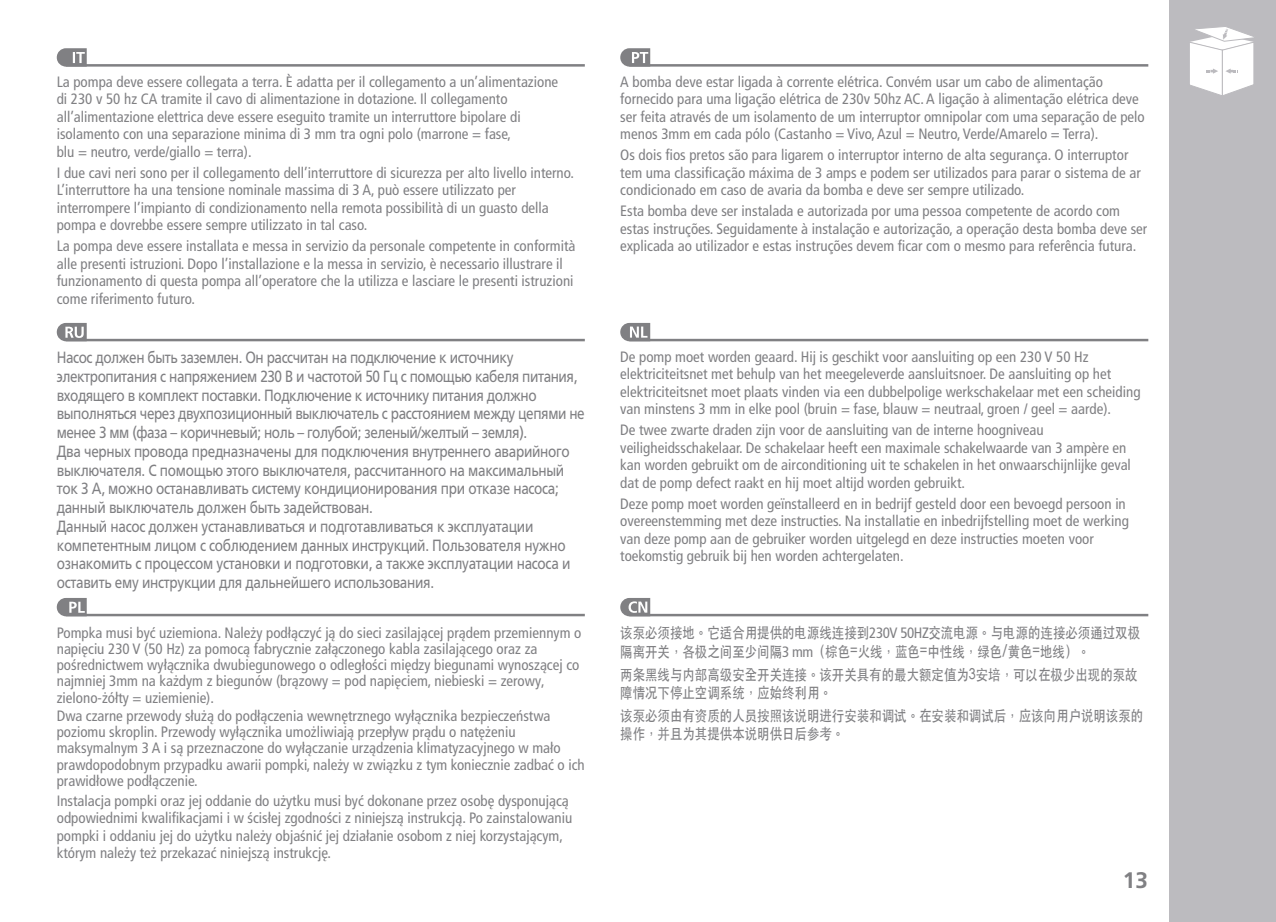
<style>
.page{position:relative;width:1276px;height:922px;background:#fff}
.page>*{position:absolute;margin:0;border:0;box-sizing:border-box;transform-origin:0 0}
.t1{font:700 22.5px "Frutiger LT Pro";color:#808083}
.t2{font:16.25px/18.8px "Frutiger LTCYR";letter-spacing:-.02em;color:#808083;scale:.83 1}
.t3{font:condensed 15px/17.5px "Frutiger LT Pro";color:#808083}
.t4{font:500 15px/18.8px "ST Heiti TC";color:#808083;scale:.83 1}
.s1{font-family:"Frutiger LT Pro";font-weight:400;font-stretch:condensed}
</style>
<div class="page">
<div style="left:1169px;top:0;width:107px;height:922px;background:#bcbbbf"></div>
<svg style="left:1190px;top:27px;width:64px;height:68px"></svg>
<hr style="left:66px;top:64px;width:519px;height:3px;background:#808083">
<svg style="left:57px;top:48px;width:30px;height:19px"></svg>
<hr style="left:66px;top:339px;width:519px;height:2px;background:#808083">
<svg style="left:57px;top:323px;width:30px;height:18px"></svg>
<hr style="left:66px;top:614px;width:519px;height:2px;background:#808083">
<svg style="left:57px;top:598px;width:30px;height:18px"></svg>
<hr style="left:629px;top:64px;width:519px;height:3px;background:#808083">
<svg style="left:620px;top:48px;width:30px;height:19px"></svg>
<hr style="left:629px;top:614px;width:519px;height:2px;background:#808083">
<svg style="left:620px;top:598px;width:30px;height:18px"></svg>
<hr style="left:629px;top:339px;width:519px;height:2px;background:#808083">
<svg style="left:620px;top:323px;width:30px;height:18px"></svg>
<p class="t3" style="left:57px;top:73px;width:503px">La pompa deve essere collegata a terra. È adatta per il collegamento a un’alimentazione di 230 v 50 hz CA tramite il cavo di alimentazione in dotazione. Il collegamento all’alimentazione elettrica deve essere eseguito tramite un interruttore bipolare di isolamento con una separazione minima di 3 mm tra ogni polo (marrone = fase,<br>blu = neutro, verde/giallo = terra).</p>
<p class="t3" style="left:57px;top:164px;width:519px">I due cavi neri sono per il collegamento dell’interruttore di sicurezza per alto livello interno.<br>L’interruttore ha una tensione nominale massima di 3 A, può essere utilizzato per interrompere l’impianto di condizionamento nella remota possibilità di un guasto della pompa e dovrebbe essere sempre utilizzato in tal caso.</p>
<p class="t3" style="left:57px;top:238px;width:520px">La pompa deve essere installata e messa in servizio da personale competente in conformità alle presenti istruzioni. Dopo l’installazione e la messa in servizio, è necessario illustrare il funzionamento di questa pompa all’operatore che la utilizza e lasciare le presenti istruzioni come riferimento futuro.</p>
<p class="t2" style="left:57px;top:348px;width:638px">Насос должен быть заземлен. Он рассчитан на подключение к источнику электропитания с напряжением 230 В и частотой 50 Гц с помощью кабеля питания, входящего в комплект поставки. Подключение к источнику питания должно выполняться через двухпозиционный выключатель с расстоянием между цепями не менее 3 мм (фаза – коричневый; ноль – голубой; зеленый/желтый – земля).<br>Два черных провода предназначены для подключения внутреннего аварийного выключателя. С помощью этого выключателя, рассчитанного на максимальный ток 3 А, можно останавливать систему кондиционирования при отказе насоса; данный выключатель должен быть задействован.<br>Данный насос должен устанавливаться и подготавливаться к эксплуатации компетентным лицом с соблюдением данных инструкций. Пользователя нужно ознакомить с процессом установки и подготовки, а также эксплуатации насоса и оставить ему инструкции для дальнейшего использования.</p>
<p class="t3" style="left:57px;top:624px;width:526px;line-height:16.2px">Pompka musi być uziemiona. Należy podłączyć ją do sieci zasilającej prądem przemiennym o napięciu 230 V (50 Hz) za pomocą fabrycznie załączonego kabla zasilającego oraz za pośrednictwem wyłącznika dwubiegunowego o odległości między biegunami wynoszącej co najmniej 3mm na każdym z biegunów (brązowy = pod napięciem, niebieski = zerowy, zielono-żółty = uziemienie).</p>
<p class="t3" style="left:57px;top:708px;width:529px;line-height:16.2px">Dwa czarne przewody służą do podłączenia wewnętrznego wyłącznika bezpieczeństwa poziomu skroplin. Przewody wyłącznika umożliwiają przepływ prądu o natężeniu maksymalnym 3 A i są przeznaczone do wyłączanie urządzenia klimatyzacyjnego w mało prawdopodobnym przypadku awarii pompki, należy w związku z tym koniecznie zadbać o ich prawidłowe podłączenie.</p>
<p class="t3" style="left:57px;top:792px;width:517px">Instalacja pompki oraz jej oddanie do użytku musi być dokonane przez osobę dysponującą odpowiednimi kwalifikacjami i w ścisłej zgodności z niniejszą instrukcją. Po zainstalowaniu pompki i oddaniu jej do użytku należy objaśnić jej działanie osobom z niej korzystającym, którym należy też przekazać niniejszą instrukcję.</p>
<p class="t3" style="left:620px;top:73px;width:526px">A bomba deve estar ligada à corrente elétrica. Convém usar um cabo de alimentação fornecido para uma ligação elétrica de 230v 50hz AC. A ligação à alimentação elétrica deve ser feita através de um isolamento de um interruptor omnipolar com uma separação de pelo menos 3mm em cada pólo (Castanho = Vivo, Azul = Neutro, Verde/Amarelo = Terra).</p>
<p class="t3" style="left:620px;top:146px;width:522px">Os dois fios pretos são para ligarem o interruptor interno de alta segurança. O interruptor tem uma classificação máxima de 3 amps e podem ser utilizados para parar o sistema de ar condicionado em caso de avaria da bomba e deve ser sempre utilizado.</p>
<p class="t3" style="left:620px;top:203px;width:528px">Esta bomba deve ser instalada e autorizada por uma pessoa competente de acordo com estas instruções. Seguidamente à instalação e autorização, a operação desta bomba deve ser explicada ao utilizador e estas instruções devem ficar com o mesmo para referência futura.</p>
<p class="t3" style="left:620px;top:348px;width:522px">De pomp moet worden geaard. Hij is geschikt voor aansluiting op een 230 V 50 Hz elektriciteitsnet met behulp van het meegeleverde aansluitsnoer. De aansluiting op het elektriciteitsnet moet plaats vinden via een dubbelpolige werkschakelaar met een scheiding van minstens 3 mm in elke pool (bruin = fase, blauw = neutraal, groen / geel = aarde).</p>
<p class="t3" style="left:620px;top:421px;width:512px">De twee zwarte draden zijn voor de aansluiting van de interne hoogniveau veiligheidsschakelaar. De schakelaar heeft een maximale schakelwaarde van 3 ampère en kan worden gebruikt om de airconditioning uit te schakelen in het onwaarschijnlijke geval dat de pomp defect raakt en hij moet altijd worden gebruikt.</p>
<p class="t3" style="left:620px;top:495px;width:510px">Deze pomp moet worden geïnstalleerd en in bedrijf gesteld door een bevoegd persoon in overeenstemming met deze instructies. Na installatie en inbedrijfstelling moet de werking van deze pomp aan de gebruiker worden uitgelegd en deze instructies moeten voor toekomstig gebruik bij hen worden achtergelaten.</p>
<p class="t4" style="left:620px;top:623px;width:628px">该泵必须接地。它适合用提供的电源线连接到<span class="s1">230V 50HZ</span>交流电源。与电源的连接必须通过双极隔离开关，各极之间至少间隔<span class="s1">3 mm</span>（棕色=火线，蓝色=中性线，绿色/黄色=地线）。</p>
<p class="t4" style="left:620px;top:664px;width:625px">两条黑线与内部高级安全开关连接。该开关具有的最大额定值为3安培，可以在极少出现的泵故障情况下停止空调系统，应始终利用。</p>
<p class="t4" style="left:620px;top:705px;width:632px">该泵必须由有资质的人员按照该说明进行安装和调试。在安装和调试后，应该向用户说明该泵的操作，并且为其提供本说明供日后参考。</p>
<h1 class="t1" style="left:1123px;top:866px;width:27px">13</h1>
</div>
